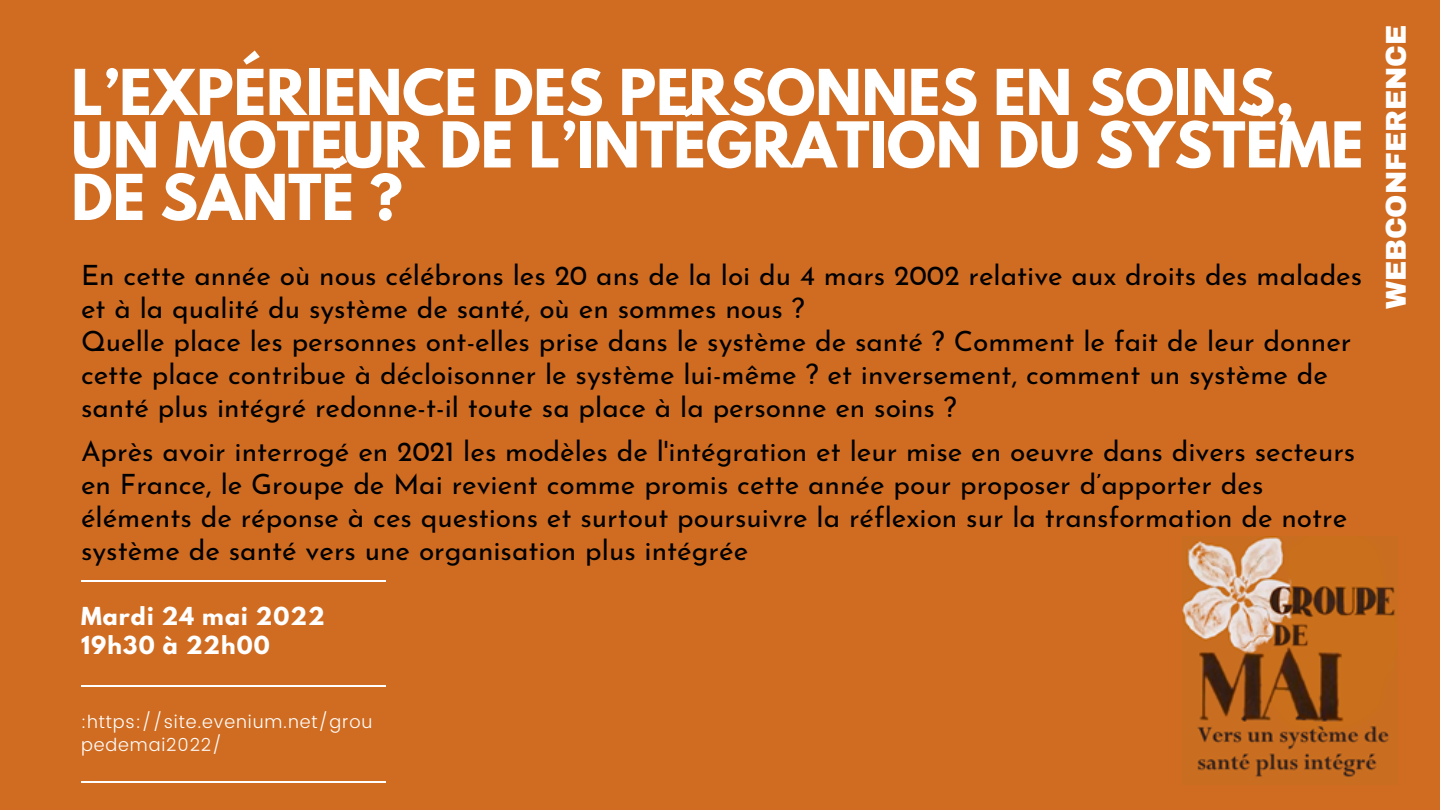
<style>
.page{position:relative;width:1440px;height:810px;background:#d06c21}
.page>*{position:absolute;margin:0;border:0;box-sizing:border-box;transform-origin:0 0}
.t1{font:700 56px/52.5px "League Spartan";color:#fff}
.t2{font:28px/33px "Josefin Sans";color:#000}
.t3{font:900 28px "Archivo";color:#fff}
.t4{font:700 22px "League Spartan";letter-spacing:.05em;color:#fff}
.t5{font:300 17.9px/23px "Poppins";letter-spacing:.05em;color:#fff}
</style>
<div class="page">
<hr style="left:81px;top:580px;width:304px;height:1px;background:#fff">
<hr style="left:81px;top:686px;width:304px;height:1px;background:#fff">
<hr style="left:81px;top:781px;width:304px;height:2px;background:#fff">
<img style="left:1182px;top:537px;width:214px;height:241px">
<p class="t1" style="left:71px;top:73px;width:1294px">L’EXPÉRIENCE DES PERSONNES EN SOINS,<br>UN MOTEUR DE L’INTÉGRATION DU SYSTÈME<br>DE SANTÉ ?</p>
<p class="t2" style="left:81px;top:262px;width:1283px">En cette année où nous célébrons les 20 ans de la loi du 4 mars 2002 relative aux droits des malades et à la qualité du système de santé, où en sommes nous ?</p>
<p class="t2" style="left:81px;top:328px;width:1272px">Quelle place les personnes ont-elles prise dans le système de santé ? Comment le fait de leur donner cette place contribue à décloisonner le système lui-même ? et inversement, comment un système de santé plus intégré redonne-t-il toute sa place à la personne en soins ?</p>
<p class="t2" style="left:81px;top:438px;width:1276px">Après avoir interrogé en 2021 les modèles de l'intégration et leur mise en oeuvre dans divers secteurs en France, le Groupe de Mai revient comme promis cette année pour proposer d’apporter des éléments de réponse à ces questions et surtout poursuivre la réflexion sur la transformation de notre système de santé vers une organisation plus intégrée</p>
<p class="t4" style="left:81px;top:606px;width:245px">Mardi 24 mai 2022</p>
<p class="t4" style="left:81px;top:634px;width:190px">19h30 à 22h00</p>
<p class="t5" style="left:81px;top:710px;width:293px">:https://site.evenium.net/grou pedemai2022/</p>
<p class="t3" style="left:1381px;top:309px;width:286px;rotate:-90deg">WEBCONFERENCE</p>
</div>
